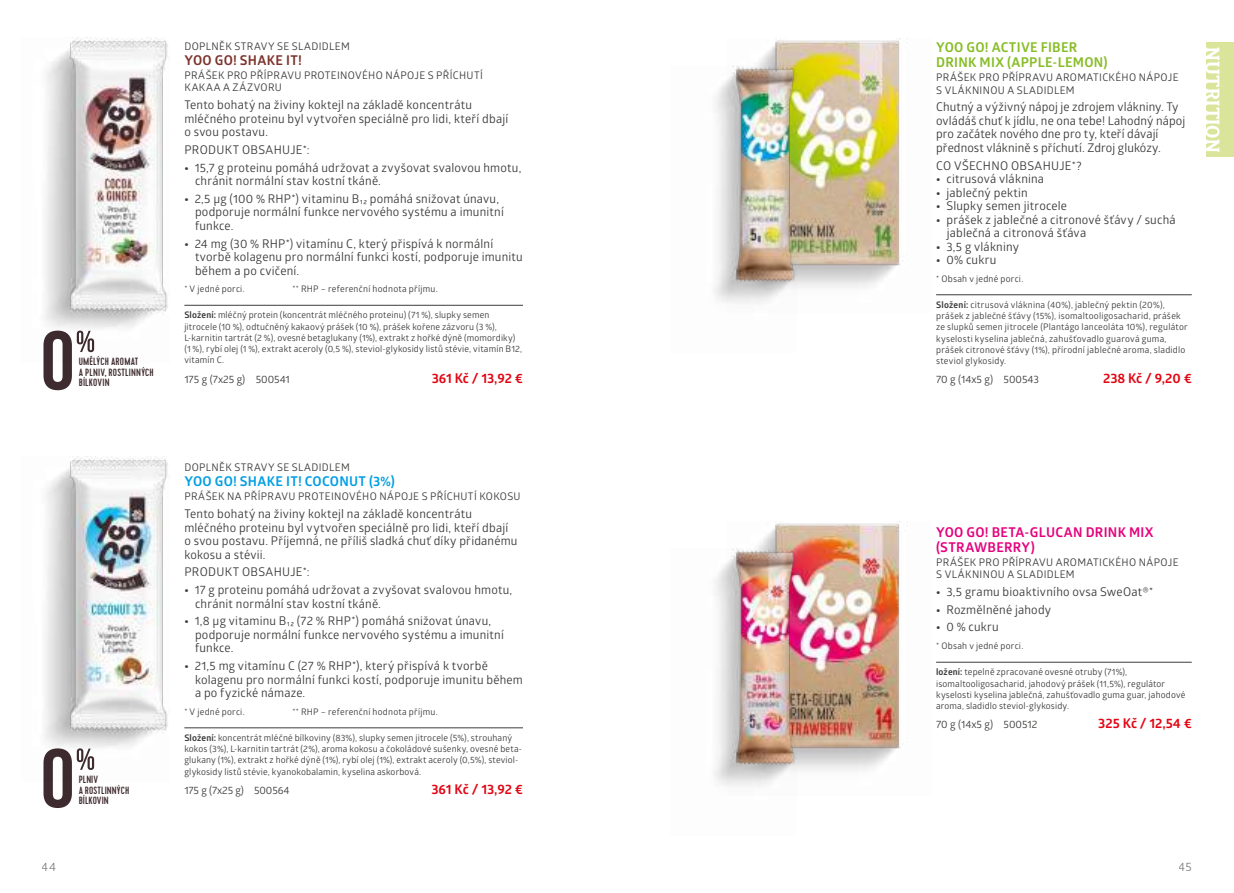
<style>
.page{position:relative;width:1234px;height:893px;background:#fff}
.page>*{position:absolute;margin:0;border:0;box-sizing:border-box;transform-origin:0 0}
.t1{font:700 19.5px "Synerga Pro M";letter-spacing:.01em;color:#fff}
.t2{font:13.5px "Glober M Bold";color:#e30513}
.t3{font:13.5px/15px "Glober M Bold";letter-spacing:.025em;color:#86bc24}
.t4{font:13.5px/15px "Glober M Bold";letter-spacing:.025em;color:#e5007d}
.t5{font:13.5px "Glober M Bold";letter-spacing:.025em;color:#009ee2}
.t6{font:13.5px "Glober M Bold";letter-spacing:.025em;color:#7c332b}
.t7{font:12px/13.5px "Glober M Regular";letter-spacing:.015em;color:#3c3c3b}
.t8{font:12px "Glober M Regular";color:#80807f}
.t9{font:10.5px/12px "Glober M Regular";letter-spacing:.03em;color:#3c3c3b}
.t10{font:500 10.5px/10.5px "Cervo M";letter-spacing:.02em;color:#3e2b2f}
.t11{font:10.5px "Glober M Regular";color:#3c3c3b}
.t12{font:10.5px "Glober M Regular";letter-spacing:-.01em;color:#3c3c3b}
.t13{font:9px/11.2px "Glober M Regular";letter-spacing:.02em;color:#3c3c3b}
.s1{font-family:"Glober Mx";font-weight:700}
.s2{font-family:"Glober M Bold"}
</style>
<div class="page">
<hr style="left:935px;top:662px;width:256px;height:1px;background:#3c3c3b">
<hr style="left:935px;top:294px;width:256px;height:1px;background:#3c3c3b">
<img style="left:757px;top:522px;width:146px;height:250px">
<img style="left:714px;top:548px;width:82px;height:239px">
<img style="left:757px;top:39px;width:146px;height:250px">
<img style="left:714px;top:65px;width:82px;height:239px">
<svg style="left:43px;top:363px;width:29px;height:27px"></svg>
<svg style="left:43px;top:781px;width:29px;height:27px"></svg>
<hr style="left:184px;top:305px;width:339px;height:1px;background:#3c3c3b">
<img style="left:43px;top:38px;width:125px;height:325px">
<hr style="left:184px;top:727px;width:339px;height:1px;background:#3c3c3b">
<img style="left:43px;top:457px;width:125px;height:324px">
<div style="left:1205px;top:43px;width:28px;height:114px;background:#dae49b"></div>
<p class="t10" style="left:79px;top:356px;width:77px">UMĚLÝCH AROMAT<br>A PLNIV, ROSTLINNÝCH<br>BÍLKOVIN</p>
<p class="t9" style="left:184px;top:40px;width:167px">DOPLNĚK STRAVY SE SLADIDLEM</p>
<p class="t6" style="left:184px;top:50px;width:119px">YOO GO! SHAKE IT!</p>
<p class="t9" style="left:184px;top:69px;width:300px">PRÁŠEK PRO PŘÍPRAVU PROTEINOVÉHO NÁPOJE S PŘÍCHUTÍ<br>KAKAA A ZÁZVORU</p>
<p class="t7" style="left:184px;top:97px;width:325px">Tento bohatý na živiny koktejl na základě koncentrátu mléčného proteinu byl vytvořen speciálně pro lidi, kteří dbají o svou postavu.</p>
<p class="t7" style="left:184px;top:142px;width:127px">PRODUKT OBSAHUJE*:</p>
<p class="t7" style="left:195px;top:160px;width:328px;text-indent:-11px"><span class="s1">•</span> 15,7 g proteinu pomáhá udržovat a zvyšovat svalovou hmotu, chránit normální stav kostní tkáně.</p>
<p class="t7" style="left:195px;top:191px;width:310px;text-indent:-11px"><span class="s1">•</span> 2,5 μg (100 % RHP*) vitaminu B₁₂ pomáhá snižovat únavu, podporuje normální funkce nervového systému a imunitní funkce.</p>
<p class="t7" style="left:195px;top:236px;width:329px;text-indent:-11px"><span class="s1">•</span> 24 mg (30 % RHP*) vitamínu C, který přispívá k normální tvorbě kolagenu pro normální funkci kostí, podporuje imunitu během a po cvičení.</p>
<p class="t13" style="left:184px;top:283px;width:62px">* V jedné porci.</p>
<p class="t13" style="left:292px;top:283px;width:147px">** RHP – referenční hodnota příjmu.</p>
<p class="t13" style="left:184px;top:309px;width:339px"><span class="s2">Složení:</span> mléčný protein (koncentrát mléčného proteinu) (71 %), slupky semen jitrocele (10 %), odtučněný kakaový prášek (10 %), prášek kořene zázvoru (3 %), L-karnitin tartrát (2 %), ovesné betaglukany (1%), extrakt z hořké dýně (momordiky) (1 %), rybí olej (1 %), extrakt aceroly (0,5 %), steviol-glykosidy listů stévie, vitamín B12, vitamín C.</p>
<p class="t11" style="left:184px;top:371px;width:107px">175 g (7х25 g) 500541</p>
<p class="t2" style="left:431px;top:367px;width:93px">361 Kč / 13,92 €</p>
<p class="t3" style="left:935px;top:39px;width:173px">YOO GO! ACTIVE FIBER<br>DRINK MIX (APPLE-LEMON)</p>
<p class="t9" style="left:935px;top:71px;width:244px">PRÁŠEK PRO PŘÍPRAVU AROMATICKÉHO NÁPOJE<br>S VLÁKNINOU A SLADIDLEM</p>
<p class="t7" style="left:935px;top:100px;width:250px">Chutný a výživný nápoj je zdrojem vlákniny. Ty ovládáš chuť k jídlu, ne ona tebe! Lahodný nápoj pro začátek nového dne pro ty, kteří dávají přednost vláknině s příchutí. Zdroj glukózy.</p>
<p class="t7" style="left:935px;top:158px;width:147px">CO VŠECHNO OBSAHUJE*?</p>
<p class="t7" style="left:935px;top:171px;width:109px"><span class="s1">•</span> citrusová vláknina</p>
<p class="t7" style="left:935px;top:185px;width:93px"><span class="s1">•</span> jablečný pektin</p>
<p class="t7" style="left:935px;top:198px;width:132px"><span class="s1">•</span> Slupky semen jitrocele</p>
<p class="t7" style="left:946px;top:212px;width:230px;text-indent:-11px"><span class="s1">•</span> prášek z jablečné a citronové šťávy / suchá jablečná a citronová šťáva</p>
<p class="t7" style="left:935px;top:239px;width:84px"><span class="s1">•</span> 3,5 g vlákniny</p>
<p class="t7" style="left:935px;top:252px;width:62px"><span class="s1">•</span> 0% cukru</p>
<p class="t13" style="left:935px;top:272px;width:89px">* Obsah v jedné porci.</p>
<p class="t13" style="left:935px;top:299px;width:253px"><span class="s2">Složení:</span> citrusová vláknina (40%), jablečný pektin (20%), prášek z jablečné šťávy (15%), isomaltooligosacharid, prášek ze slupků semen jitrocele (Plantágo lanceoláta 10%), regulátor kyselosti kyselina jablečná, zahušťovadlo guarová guma, prášek citronové šťávy (1%), přírodní jablečné aroma, sladidlo steviol glykosidy.</p>
<p class="t11" style="left:935px;top:372px;width:104px">70 g (14х5 g) 500543</p>
<p class="t2" style="left:1102px;top:368px;width:90px">238 Kč / 9,20 €</p>
<h1 class="t1" style="left:1225px;top:47px;width:107px;rotate:90deg">NUTRITION</h1>
<p class="t10" style="left:79px;top:774px;width:52px">PLNIV<br>A ROSTLINNÝCH<br>BÍLKOVIN</p>
<p class="t9" style="left:184px;top:461px;width:167px">DOPLNĚK STRAVY SE SLADIDLEM</p>
<p class="t5" style="left:184px;top:471px;width:212px">YOO GO! SHAKE IT! COCONUT (3%)</p>
<p class="t9" style="left:184px;top:490px;width:337px">PRÁŠEK NA PŘÍPRAVU PROTEINOVÉHO NÁPOJE S PŘÍCHUTÍ KOKOSU</p>
<p class="t7" style="left:184px;top:506px;width:334px">Tento bohatý na živiny koktejl na základě koncentrátu mléčného proteinu byl vytvořen speciálně pro lidi, kteří dbají o svou postavu. Příjemná, ne příliš sladká chuť díky přidanému kokosu a stévii.</p>
<p class="t7" style="left:184px;top:565px;width:127px">PRODUKT OBSAHUJE*:</p>
<p class="t7" style="left:195px;top:582px;width:318px;text-indent:-11px"><span class="s1">•</span> 17 g proteinu pomáhá udržovat a zvyšovat svalovou hmotu, chránit normální stav kostní tkáně.</p>
<p class="t7" style="left:195px;top:614px;width:310px;text-indent:-11px"><span class="s1">•</span> 1,8 μg vitaminu B₁₂ (72 % RHP*) pomáhá snižovat únavu, podporuje normální funkce nervového systému a imunitní funkce.</p>
<p class="t7" style="left:195px;top:658px;width:329px;text-indent:-11px"><span class="s1">•</span> 21,5 mg vitamínu C (27 % RHP*), který přispívá k tvorbě kolagenu pro normální funkci kostí, podporuje imunitu během a po fyzické námaze.</p>
<p class="t13" style="left:184px;top:705px;width:62px">* V jedné porci.</p>
<p class="t13" style="left:292px;top:705px;width:147px">** RHP – referenční hodnota příjmu.</p>
<p class="t13" style="left:184px;top:732px;width:339px"><span class="s2">Složení:</span> koncentrát mléčné bílkoviny (83%), slupky semen jitrocele (5%), strouhaný kokos (3%), L-karnitin tartrát (2%), aroma kokosu a čokoládové sušenky, ovesné beta&shy;glukany (1%), extrakt z hořké dýně (1%), rybí olej (1%), extrakt aceroly (0,5%), steviol&shy;glykosidy listů stévie, kyanokobalamin, kyselina askorbová.</p>
<p class="t12" style="left:184px;top:782px;width:107px">175 g (7х25 g) 500564</p>
<p class="t2" style="left:431px;top:778px;width:93px">361 Кč / 13,92 €</p>
<p class="t4" style="left:935px;top:524px;width:219px">YOO GO! BETA-GLUCAN DRINK MIX (STRAWBERRY)</p>
<p class="t9" style="left:935px;top:556px;width:244px">PRÁŠEK PRO PŘÍPRAVU AROMATICKÉHO NÁPOJE<br>S VLÁKNINOU A SLADIDLEM</p>
<p class="t7" style="left:935px;top:584px;width:219px"><span class="s1">•</span> 3,5 gramu bioaktivního ovsa SweOat®*</p>
<p class="t7" style="left:935px;top:602px;width:117px"><span class="s1">•</span> Rozmělněné jahody</p>
<p class="t7" style="left:935px;top:620px;width:64px"><span class="s1">•</span> 0 % cukru</p>
<p class="t13" style="left:935px;top:640px;width:89px">* Obsah v jedné porci.</p>
<p class="t13" style="left:935px;top:666px;width:250px"><span class="s2">ložení:</span> tepelně zpracované ovesné otruby (71%), isomaltooligosacharid, jahodový prášek (11,5%), regulátor kyselosti kyselina jablečná, zahušťovadlo guma guar, jahodové aroma, sladidlo steviol-glykosidy.</p>
<p class="t11" style="left:935px;top:717px;width:103px">70 g (14х5 g) 500512</p>
<p class="t2" style="left:1097px;top:713px;width:95px">325 Кč / 12,54 €</p>
<p class="t8" style="left:42px;top:857px;width:16px">44</p>
<p class="t8" style="left:1178px;top:857px;width:15px">45</p>
</div>
